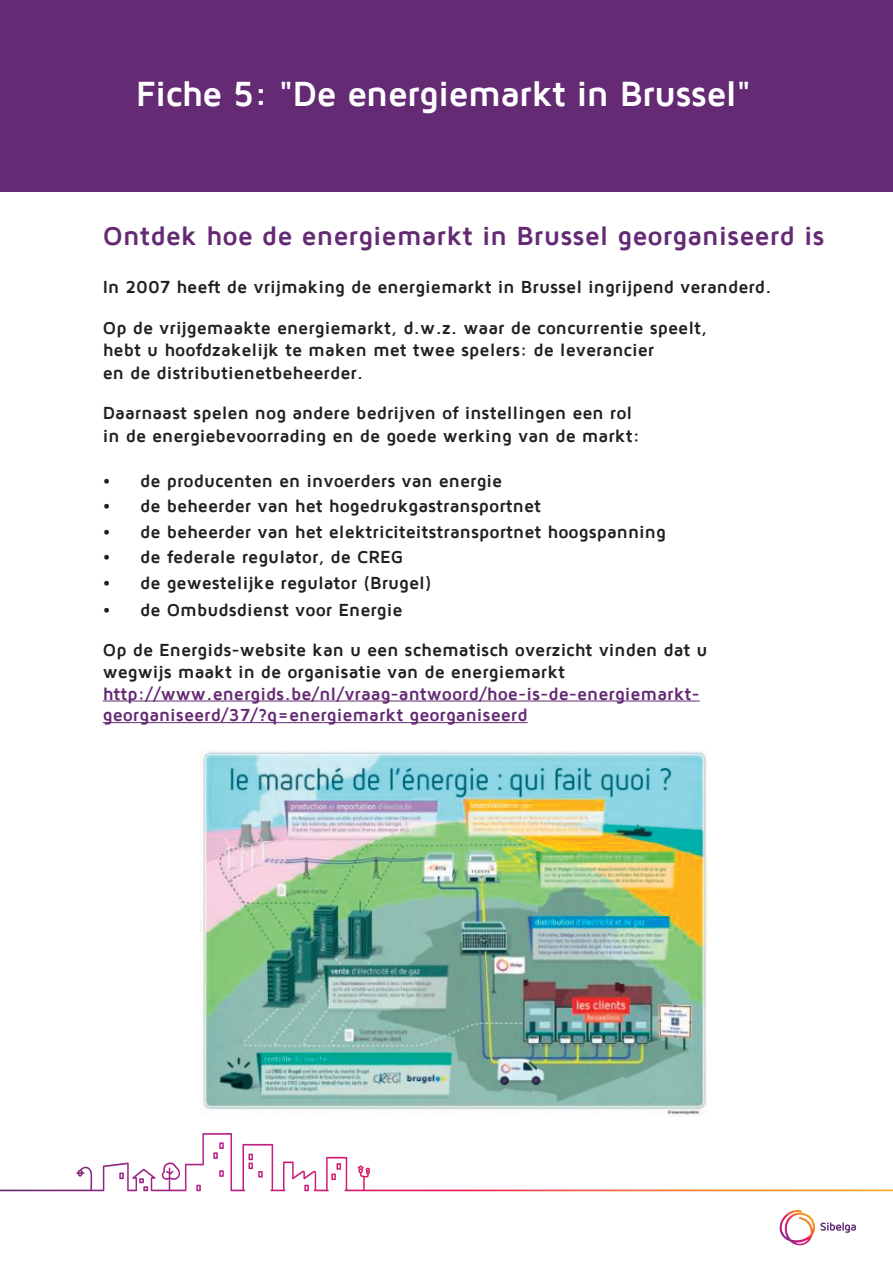
<style>
.page{position:relative;width:893px;height:1264px;background:#fff}
.page>*{position:absolute;margin:0;border:0;box-sizing:border-box;transform-origin:0 0}
.t1{font:700 36px "Maven Pro";letter-spacing:-.025em;color:#fff}
.t2{font:700 27px "Maven Pro";color:#642a74}
.t3{font:700 18px/22.5px "Maven Pro";color:#231f20}
.t4{font:700 18px/21.6px "Maven Pro";color:#642a74}
</style>
<div class="page">
<div style="left:0;top:0;width:892px;height:191px;background:#642a74"></div>
<svg style="left:779px;top:1209px;width:76px;height:36px"></svg>
<svg style="left:0;top:1133px;width:303px;height:57px"></svg>
<hr style="left:103px;top:700px;width:596px;height:1px;background:#642a74">
<hr style="left:103px;top:722px;width:424px;height:1px;background:#642a74">
<img style="left:200px;top:749px;width:508px;height:366px">
<h1 class="t1" style="left:136px;top:71px;width:616px">Fiche 5: "De energiemarkt in Brussel"</h1>
<h2 class="t2" style="left:103px;top:219px;width:723px">Ontdek hoe de energiemarkt in Brussel georganiseerd is</h2>
<p class="t3" style="left:103px;top:275px;width:670px">In 2007 heeft de vrijmaking de energiemarkt in Brussel ingrijpend veranderd.</p>
<p class="t3" style="left:103px;top:315px;width:605px">Op de vrijgemaakte energiemarkt, d.w.z. waar de concurrentie speelt, hebt u hoofdzakelijk te maken met twee spelers: de leverancier<br>en de distributienetbeheerder.</p>
<p class="t3" style="left:103px;top:401px;width:538px">Daarnaast spelen nog andere bedrijven of instellingen een rol in de energiebevoorrading en de goede werking van de markt:</p>
<p class="t3" style="left:103px;top:468px;width:401px">• de producenten en invoerders van energie</p>
<p class="t3" style="left:103px;top:494px;width:440px">• de beheerder van het hogedrukgastransportnet</p>
<p class="t3" style="left:103px;top:519px;width:564px">• de beheerder van het elektriciteitstransportnet hoogspanning</p>
<p class="t3" style="left:103px;top:545px;width:302px">• de federale regulator, de CREG</p>
<p class="t3" style="left:103px;top:570px;width:330px">• de gewestelijke regulator (Brugel)</p>
<p class="t3" style="left:103px;top:597px;width:301px">• de Ombudsdienst voor Energie</p>
<p class="t3" style="left:103px;top:638px;width:606px;line-height:21.6px">Op de Energids-website kan u een schematisch overzicht vinden dat u wegwijs maakt in de organisatie van de energiemarkt</p>
<p class="t4" style="left:103px;top:681px;width:598px">http://www.energids.be/nl/vraag-antwoord/hoe-is-de-energiemarkt&shy;georganiseerd/37/?q=energiemarkt georganiseerd</p>
</div>
